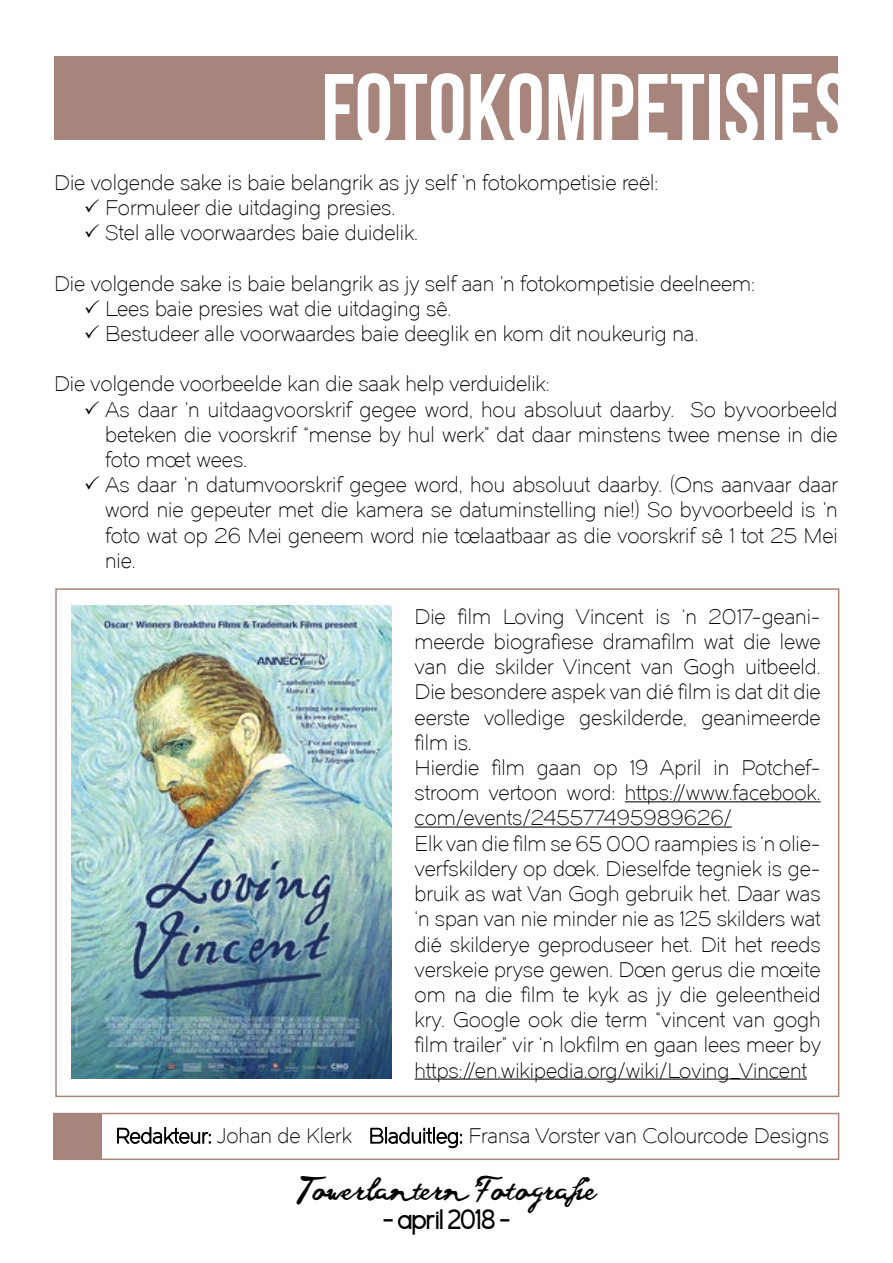
<style>
.page{position:relative;width:893px;height:1263px;background:#fff}
.page>*{position:absolute;margin:0;border:0;box-sizing:border-box;transform-origin:0 0}
.t1{font:97.5px "Bebas Neue";color:#fff}
.t2{font:30px "Morningtype";color:#000}
.t3{font:28.5px "goodvibesregular";color:#000}
.t4{font:21px/25.2px "Dual 300";color:#000;text-align:justify}
</style>
<div class="page">
<div style="left:54px;top:1113px;width:48px;height:46px;background:#a7857c"></div>
<div style="left:54px;top:1113px;width:785px;height:47px;border:2px solid #a7857c"></div>
<svg style="left:117px;top:1127px;width:94px;height:17px"></svg>
<svg style="left:370px;top:1127px;width:92px;height:21px"></svg>
<div style="left:54px;top:56px;width:784px;height:84px;background:#a7857c"></div>
<img style="left:71px;top:606px;width:320px;height:473px">
<hr style="left:625px;top:801px;width:196px;height:1px;background:#000">
<hr style="left:415px;top:826px;width:317px;height:1px;background:#000">
<hr style="left:415px;top:1078px;width:392px;height:1px;background:#000">
<h1 class="t1" style="left:321px;top:55px;width:531px">FOTOKOMPETISIES</h1>
<p class="t4" style="left:54px;top:170px;width:605px">Die volgende sake is baie belangrik as jy self ’n fotokompetisie reël:</p>
<p class="t4" style="left:84px;top:195px;width:313px">✓ Formuleer die uitdaging presies.</p>
<p class="t4" style="left:84px;top:220px;width:336px">✓ Stel alle voorwaardes baie duidelik.</p>
<p class="t4" style="left:54px;top:271px;width:702px">Die volgende sake is baie belangrik as jy self aan ’n fotokompetisie deelneem:</p>
<p class="t4" style="left:84px;top:296px;width:369px">✓ Lees baie presies wat die uitdaging sê.</p>
<p class="t4" style="left:84px;top:321px;width:616px">✓ Bestudeer alle voorwaardes baie deeglik en kom dit noukeurig na.</p>
<p class="t4" style="left:54px;top:372px;width:497px">Die volgende voorbeelde kan die saak help verduidelik:</p>
<p class="t4" style="left:105px;top:397px;width:734px;text-indent:-21px">✓ As daar ’n uitdaagvoorskrif gegee word, hou absoluut daarby. So byvoorbeeld beteken die voorskrif “mense by hul werk” dat daar minstens twee mense in die foto moet wees.</p>
<p class="t4" style="left:105px;top:472px;width:734px;text-indent:-21px">✓ As daar ’n datumvoorskrif gegee word, hou absoluut daarby. (Ons aanvaar daar word nie gepeuter met die kamera se datuminstelling nie!) So byvoorbeeld is ’n foto wat op 26 Mei geneem word nie toelaatbaar as die voorskrif sê 1 tot 25 Mei nie.</p>
<p class="t4" style="left:415px;top:604px;width:408px;text-align:left">Die film Loving Vincent is ‘n 2017-geani&shy;meerde biografiese dramafilm wat die lewe van die skilder Vincent van Gogh uitbeeld.<br>Die besondere aspek van dié film is dat dit die eerste volledige geskilderde, geanimeerde film is.<br>Hierdie film gaan op 19 April in Potchef&shy;stroom vertoon word: https://www.facebook. com/events/245577495989626/<br>Elk van die film se 65 000 raampies is ‘n olie&shy;verfskildery op doek. Dieselfde tegniek is ge&shy;bruik as wat Van Gogh gebruik het. Daar was ‘n span van nie minder nie as 125 skilders wat dié skilderye geproduseer het. Dit het reeds verskeie pryse gewen. Doen gerus die moeite om na die film te kyk as jy die geleentheid kry. Google ook die term “vincent van gogh film trailer” vir ‘n lokfilm en gaan lees meer by https://en.wikipedia.org/wiki/Loving_Vincent</p>
<p class="t4" style="left:115px;top:1123px;width:715px">Redakteur: Johan de Klerk Bladuitleg: Fransa Vorster van Colourcode Designs</p>
<h3 class="t3" style="left:296px;top:1173px;width:303px">Towerlantern Fotografie</h3>
<h2 class="t2" style="left:383px;top:1201px;width:128px">- april 2018 -</h2>
</div>
